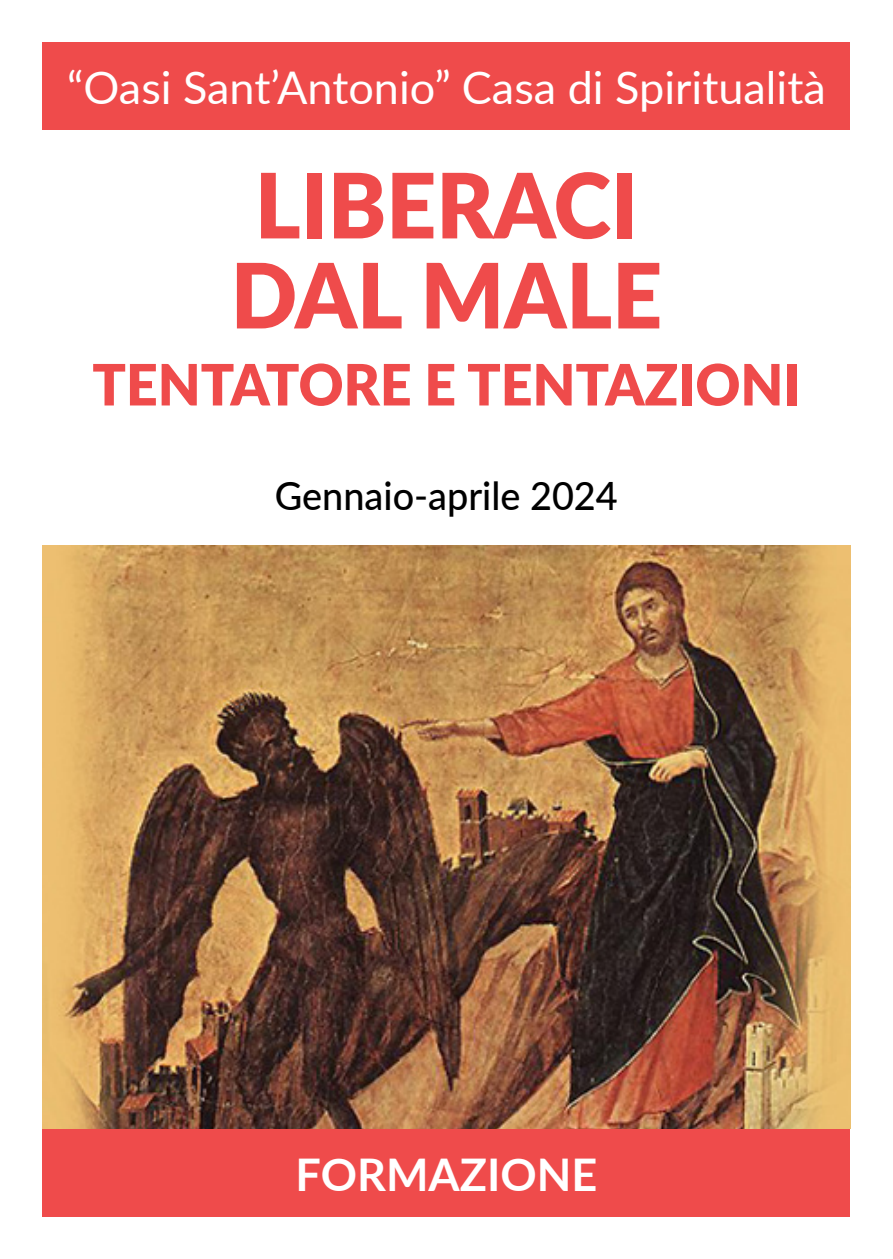
<style>
.page{position:relative;width:893px;height:1259px;background:#fff}
.page>*{position:absolute;margin:0;border:0;box-sizing:border-box;transform-origin:0 0}
.t1{font:900 90px "Lato";color:#ef4b4b}
.t2{font:900 57px "Lato";color:#ef4b4b}
.Text_Area_White{font:45px "Lato";color:#fff}
.Text_Area_White-2{font:700 45px "Lato";color:#fff}
.t3{font:500 39px "Lato";color:#000}
</style>
<div class="page">
<img style="left:43px;top:546px;width:807px;height:582px">
<div style="left:43px;top:1128px;width:807px;height:88px;background:#ef4b4b"></div>
<div style="left:43px;top:43px;width:807px;height:87px;background:#ef4b4b"></div>
<p class="Text_Area_White" style="left:67px;top:56px;width:760px">“Oasi Sant’Antonio” Casa di Spiritualità</p>
<p class="t1" style="left:255px;top:138px;width:385px">LIBERACI</p>
<p class="t1" style="left:231px;top:228px;width:433px">DAL MALE</p>
<p class="t2" style="left:92px;top:342px;width:710px">TENTATORE E TENTAZIONI</p>
<p class="t3" style="left:275px;top:468px;width:344px">Gennaio-aprile 2024</p>
<p class="Text_Area_White-2" style="left:296px;top:1141px;width:303px">FORMAZIONE</p>
</div>
